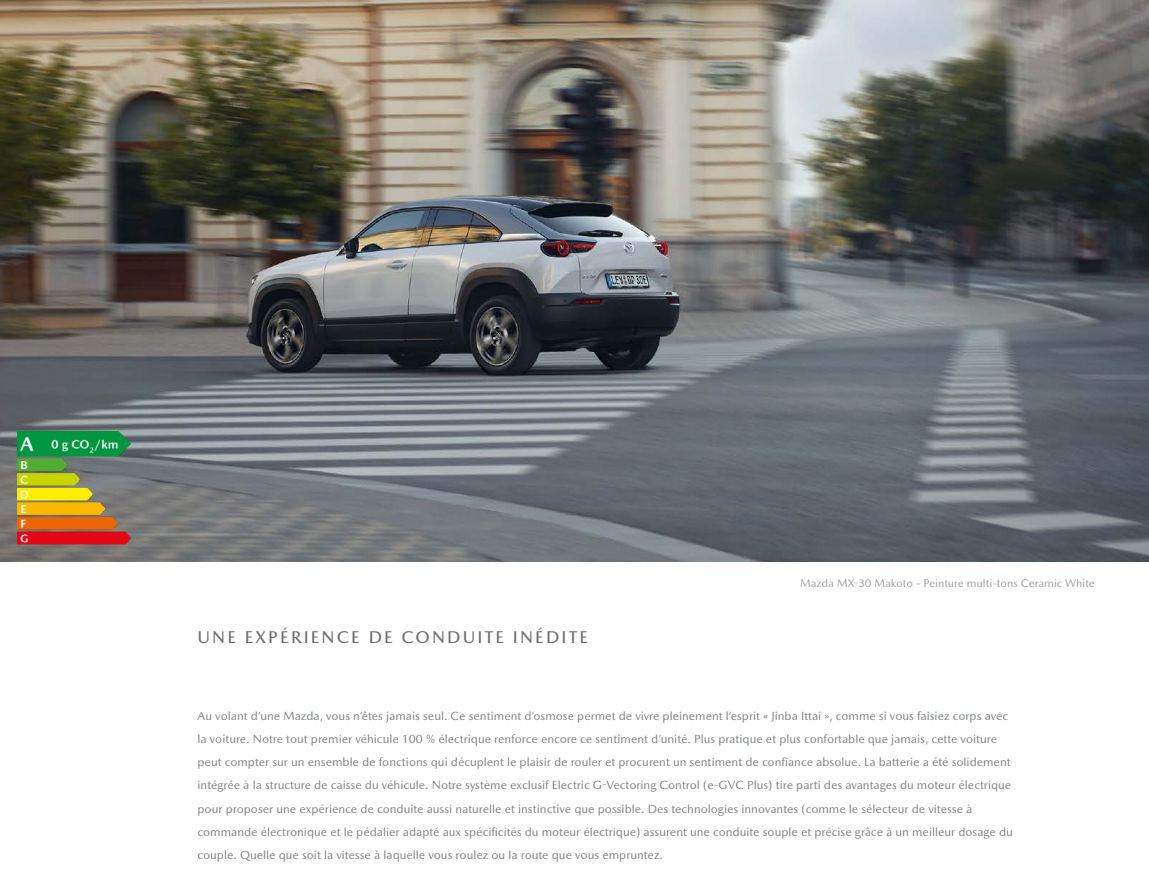
<style>
.page{position:relative;width:1149px;height:893px;background:#fff}
.page>*{position:absolute;margin:0;border:0;box-sizing:border-box;transform-origin:0 0}
.t1{font:500 17.25px "Mazda Type Cyrillic";letter-spacing:.125em;color:#6d6e71}
.t2{font:12px/23.2px "Mazda Type Cyrillic";color:#808285}
.t3{font:11.25px "Mazda Type Cyrillic";color:#9d9fa2}
</style>
<div class="page">
<img style="left:0;top:0;width:1148px;height:562px">
<img style="left:17px;top:431px;width:114px;height:114px">
<h1 class="t1" style="left:197px;top:626px;width:392px">UNE EXPÉRIENCE DE CONDUITE INÉDITE</h1>
<p class="t3" style="left:799px;top:577px;width:296px">Mazda MX-30 Makoto - Peinture multi-tons Ceramic White</p>
<p class="t2" style="left:197px;top:704px;width:816px">Au volant d’une Mazda, vous n’êtes jamais seul. Ce sentiment d’osmose permet de vivre pleinement l’esprit « Jinba Ittai », comme si vous faisiez corps avec la voiture. Notre tout premier véhicule 100 % électrique renforce encore ce sentiment d’unité. Plus pratique et plus confortable que jamais, cette voiture peut compter sur un ensemble de fonctions qui décuplent le plaisir de rouler et procurent un sentiment de confiance absolue. La batterie a été solidement intégrée à la structure de caisse du véhicule. Notre système exclusif Electric G-Vectoring Control (e-GVC Plus) tire parti des avantages du moteur électrique pour proposer une expérience de conduite aussi naturelle et instinctive que possible. Des technologies innovantes (comme le sélecteur de vitesse à commande électronique et le pédalier adapté aux spécificités du moteur électrique) assurent une conduite souple et précise grâce à un meilleur dosage du couple. Quelle que soit la vitesse à laquelle vous roulez ou la route que vous empruntez.</p>
</div>
